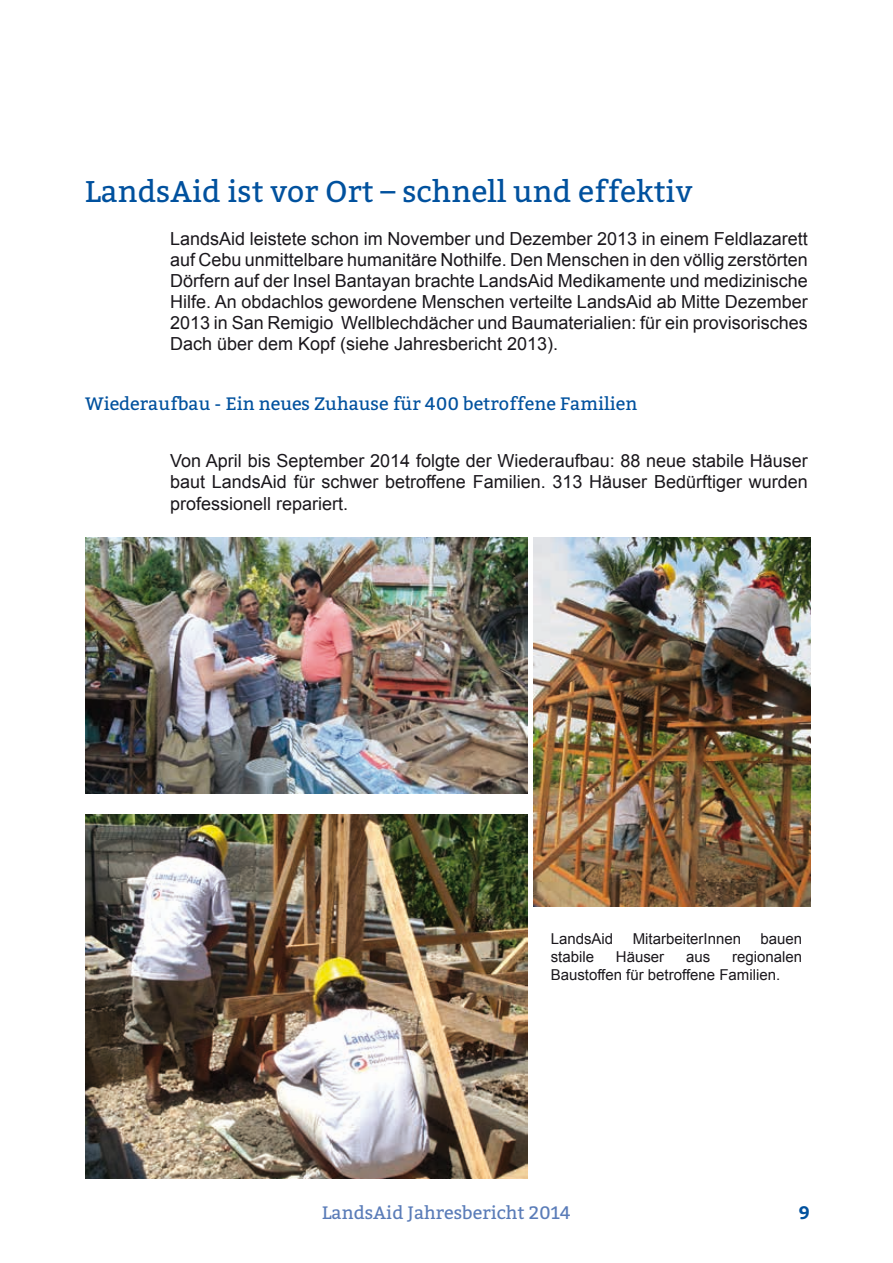
<style>
.page{position:relative;width:893px;height:1263px;background:#fff}
.page>*{position:absolute;margin:0;border:0;box-sizing:border-box;transform-origin:0 0}
.t1{font:30px "Bitter";color:#00519e}
.t2{font:18px/21px "Arial";color:#1a171c;text-align:justify}
.t3{font:18px "Bitter";color:#00519e}
.t4{font:18px "Bitter";color:#5a7cb8}
.t5{font:700 18px "Bitter";color:#00519e}
.t6{font:15px/18px "Arial";color:#1a171c}
</style>
<div class="page">
<img style="left:85px;top:538px;width:442px;height:256px">
<img style="left:534px;top:538px;width:276px;height:368px">
<img style="left:85px;top:815px;width:442px;height:363px">
<h1 class="t1" style="left:85px;top:174px;width:609px">LandsAid ist vor Ort – schnell und effektiv</h1>
<p class="t2" style="left:170px;top:229px;width:639px">LandsAid leistete schon im November und Dezember 2013 in einem Feldlazarett auf Cebu unmittelbare humanitäre Nothilfe. Den Menschen in den völlig zerstörten Dörfern auf der Insel Bantayan brachte LandsAid Medikamente und medizinische Hilfe. An obdachlos gewordene Menschen verteilte LandsAid ab Mitte Dezember 2013 in San Remigio Wellblechdächer und Baumaterialien: für ein provisorisches Dach über dem Kopf (siehe Jahresbericht 2013).</p>
<p class="t3" style="left:85px;top:393px;width:554px">Wiederaufbau - Ein neues Zuhause für 400 betroffene Familien</p>
<p class="t2" style="left:170px;top:450px;width:639px;line-height:21.6px">Von April bis September 2014 folgte der Wiederaufbau: 88 neue stabile Häuser baut LandsAid für schwer betroffene Familien. 313 Häuser Bedürftiger wurden professionell repariert.</p>
<p class="t6" style="left:551px;top:930px;width:64px">LandsAid</p>
<p class="t6" style="left:633px;top:930px;width:110px">MitarbeiterInnen</p>
<p class="t6" style="left:760px;top:930px;width:43px">bauen</p>
<p class="t6" style="left:551px;top:948px;width:45px">stabile</p>
<p class="t6" style="left:616px;top:948px;width:50px">Häuser</p>
<p class="t6" style="left:686px;top:948px;width:26px">aus</p>
<p class="t6" style="left:551px;top:948px;width:253px;text-indent:182px">regionalen<br>Baustoffen für betroffene Familien.</p>
<p class="t4" style="left:322px;top:1202px;width:250px">LandsAid Jahresbericht 2014</p>
<p class="t5" style="left:799px;top:1202px;width:13px">9</p>
</div>
